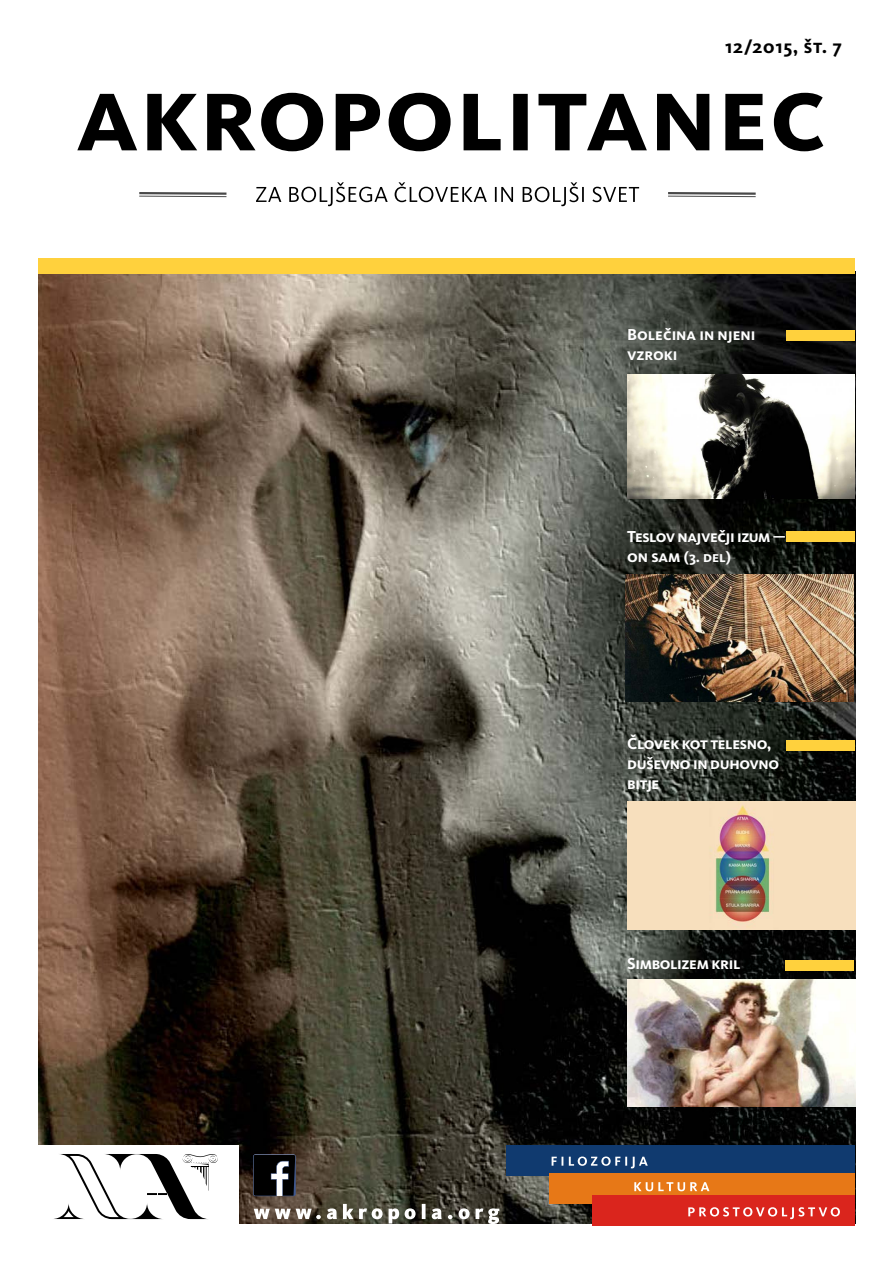
<style>
.page{position:relative;width:893px;height:1263px;background:#fff}
.page>*{position:absolute;margin:0;border:0;box-sizing:border-box;transform-origin:0 0}
.t1{font:700 19.5px "Kievit Pro";color:#000}
.t2{font:700 16.5px/19.8px "Kievit Pro";letter-spacing:-.02em;color:#fff}
.t3{font:700 16.5px/19.8px "Kievit Pro";color:#fff}
.t4{font:700 15px "Kievit Pro";color:#fff}
.s1{font-size:15px}
.s2{font-size:16.5px}
</style>
<div class="page">
<img style="left:39px;top:274px;width:816px;height:949px">
<img style="left:626px;top:574px;width:227px;height:128px">
<img style="left:628px;top:801px;width:227px;height:128px">
<img style="left:627px;top:374px;width:228px;height:124px">
<img style="left:628px;top:979px;width:227px;height:128px">
<div style="left:787px;top:330px;width:68px;height:10px;background:#ffd13d"></div>
<div style="left:787px;top:531px;width:68px;height:11px;background:#ffd13d"></div>
<div style="left:787px;top:741px;width:68px;height:10px;background:#ffd13d"></div>
<div style="left:38px;top:258px;width:817px;height:16px;background:#ffd13d"></div>
<div style="left:506px;top:1145px;width:349px;height:31px;background:#103a6f"></div>
<div style="left:549px;top:1173px;width:306px;height:30px;background:#e77817"></div>
<div style="left:37px;top:1145px;width:202px;height:83px;background:#fff"></div>
<svg style="left:54px;top:1154px;width:164px;height:65px"></svg>
<svg style="left:253px;top:1154px;width:43px;height:42px;background:#2f3135"></svg>
<svg style="left:139px;top:192px;width:88px;height:5px"></svg>
<svg style="left:668px;top:192px;width:88px;height:5px"></svg>
<div style="left:592px;top:1195px;width:263px;height:31px;background:#da251d"></div>
<div style="left:785px;top:960px;width:68px;height:10px;background:#ffd13d"></div>
<svg style="left:688px;top:1207px;width:152px;height:12px"></svg>
<svg style="left:634px;top:1182px;width:75px;height:9px"></svg>
<svg style="left:552px;top:1156px;width:96px;height:12px"></svg>
<svg style="left:254px;top:1204px;width:245px;height:20px"></svg>
<svg style="left:256px;top:182px;width:383px;height:24px"></svg>
<svg style="left:77px;top:93px;width:746px;height:58px"></svg>
<p class="t1" style="left:725px;top:35px;width:118px">12/2015, št. 7</p>
<p class="t3" style="left:627px;top:325px;width:130px">Bolečina in njeni vzroki</p>
<p class="t2" style="left:627px;top:526px;width:160px">Teslov največji izum <span class="s1">—</span></p>
<p class="t4" style="left:627px;top:548px;width:105px"><span class="s2">on sam</span> (3. del)</p>
<p class="t2" style="left:627px;top:733px;width:154px">Človek kot telesno, duševno in duhovno bitje</p>
<p class="t2" style="left:627px;top:953px;width:115px">Simbolizem kril</p>
</div>
